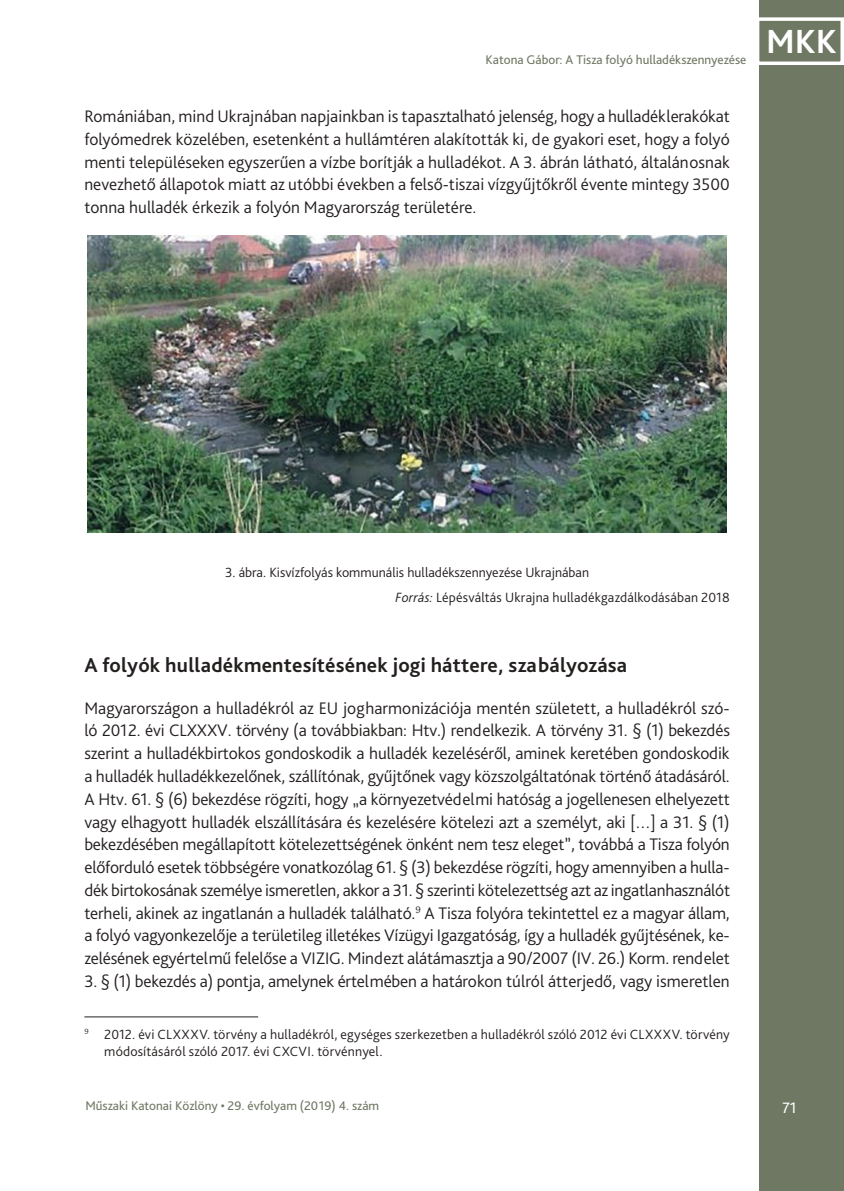
<style>
.page{position:relative;width:844px;height:1191px;background:#fff}
.page>*{position:absolute;margin:0;border:0;box-sizing:border-box;transform-origin:0 0}
.t1{font:700 35px "Bliss Pro";color:#fff}
.t2{font:700 21px "Bliss Pro";letter-spacing:.01em;color:#241f1f}
.t3{font:300 17.5px/22.8px "Bliss Pro";color:#241f1f;text-align:justify}
.t4{font:15.75px "Bliss Pro";color:#fff}
.t5{font:300 14px/24.7px "Bliss Pro";letter-spacing:.01em;color:#241f1f}
.t6{font:13.12px "Bliss Pro";color:#6f7863}
.s1{font-style:italic}
</style>
<div class="page">
<div style="left:759px;top:0;width:84px;height:1191px;background:#6f7863"></div>
<div style="left:755px;top:17px;width:88px;height:48px;border:4px solid #fff"></div>
<img style="left:88px;top:235px;width:638px;height:298px">
<hr style="left:84px;top:1016px;width:174px;height:1px;background:#241f1f">
<p class="t6" style="left:485px;top:51px;width:262px">Katona Gábor: A Tisza folyó hulladékszennyezése</p>
<p class="t3" style="left:84px;top:104px;width:646px">Romániában, mind Ukrajnában napjainkban is tapasztalható jelenség, hogy a hulladéklerakókat folyómedrek közelében, esetenként a hullámtéren alakították ki, de gyakori eset, hogy a folyó menti településeken egyszerűen a vízbe borítják a hulladékot. A 3. ábrán látható, általánosnak nevezhető állapotok miatt az utóbbi években a felső-tiszai vízgyűjtőkről évente mintegy 3500 tonna hulladék érkezik a folyón Magyarország területére.</p>
<h1 class="t1" style="left:765px;top:20px;width:72px">MKK</h1>
<p class="t5" style="left:395px;top:560px;width:335px;text-indent:-170px">3. ábra. Kisvízfolyás kommunális hulladékszennyezése Ukrajnában<br><span class="s1">Forrás:</span> Lépésváltás Ukrajna hulladékgazdálkodásában 2018</p>
<p class="t2" style="left:84px;top:651px;width:544px">A folyók hulladékmentesítésének jogi háttere, szabályozása</p>
<p class="t3" style="left:84px;top:696px;width:647px">Magyarországon a hulladékról az EU jogharmonizációja mentén született, a hulladékról szó&shy;ló 2012. évi CLXXXV. törvény (a továbbiakban: Htv.) rendelkezik. A törvény 31. § (1) bekezdés szerint a hulladékbirtokos gondoskodik a hulladék kezeléséről, aminek keretében gondoskodik a hulladék hulladékkezelőnek, szállítónak, gyűjtőnek vagy közszolgáltatónak történő átadásáról.<br>A Htv. 61. § (6) bekezdése rögzíti, hogy „a környezetvédelmi hatóság a jogellenesen elhelyezett vagy elhagyott hulladék elszállítására és kezelésére kötelezi azt a személyt, aki […] a 31. § (1) bekezdésében megállapított kötelezettségének önként nem tesz eleget”, továbbá a Tisza folyón előforduló esetek többségére vonatkozólag 61. § (3) bekezdése rögzíti, hogy amennyiben a hulla&shy;dék birtokosának személye ismeretlen, akkor a 31. § szerinti kötelezettség azt az ingatlanhasználót terheli, akinek az ingatlanán a hulladék található.<sup>9</sup> A Tisza folyóra tekintettel ez a magyar állam, a folyó vagyonkezelője a területileg illetékes Vízügyi Igazgatóság, így a hulladék gyűjtésének, ke&shy;zelésének egyértelmű felelőse a VIZIG. Mindezt alátámasztja a 90/2007 (IV. 26.) Korm. rendelet</p>
<p class="t3" style="left:84px;top:969px;width:646px">3. § (1) bekezdés a) pontja, amelynek értelmében a határokon túlról átterjedő, vagy ismeretlen</p>
<p class="t5" style="left:104px;top:1025px;width:626px;line-height:16.8px;text-indent:-20px"><sup>9</sup> 2012. évi CLXXXV. törvény a hulladékról, egységes szerkezetben a hulladékról szóló 2012 évi CLXXXV. törvény módosításáról szóló 2017. évi CXCVI. törvénnyel.</p>
<p class="t6" style="left:85px;top:1098px;width:295px">Műszaki Katonai Közlöny • 29. évfolyam (2019) 4. szám</p>
<p class="t4" style="left:782px;top:1098px;width:16px">71</p>
</div>
